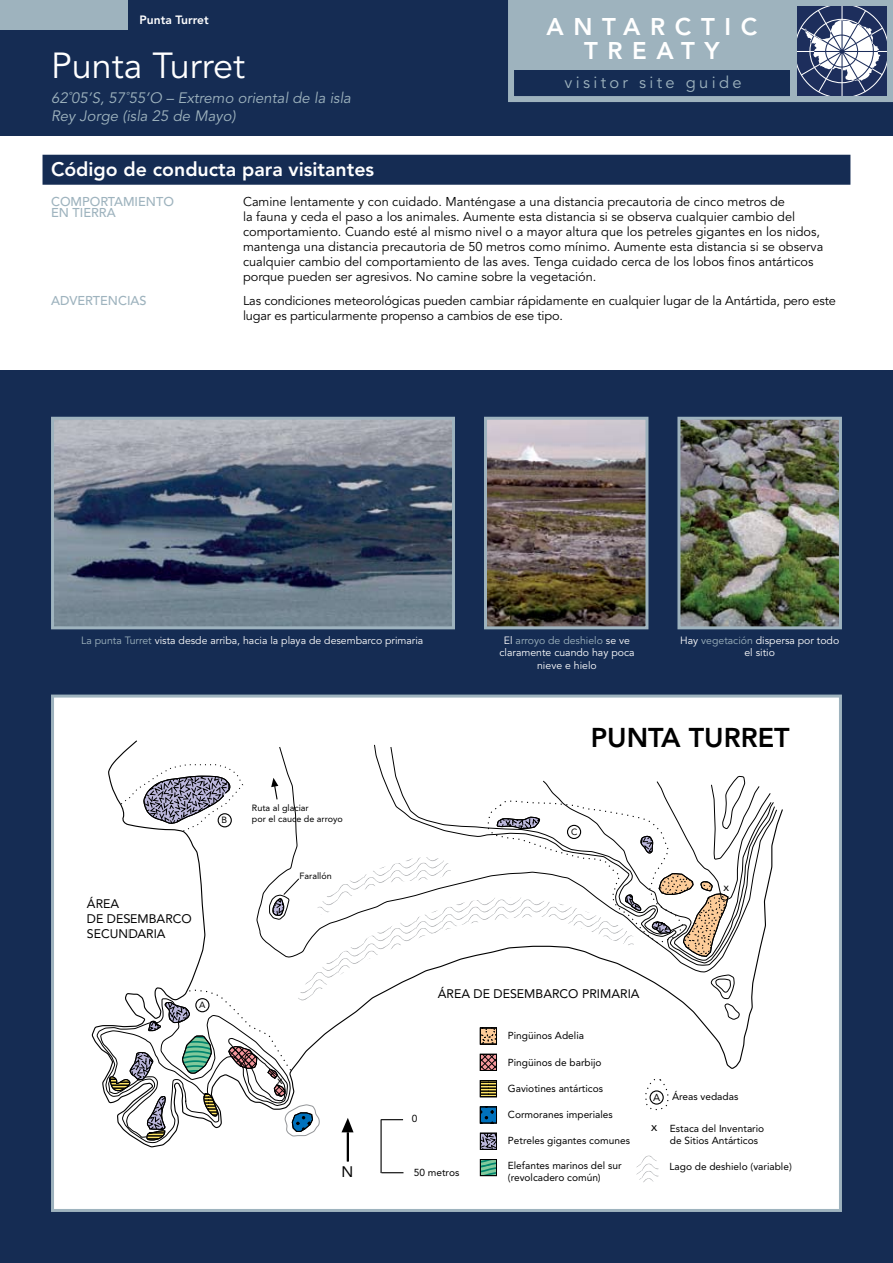
<style>
.page{position:relative;width:893px;height:1263px;background:#152c53}
.page>*{position:absolute;margin:0;border:0;box-sizing:border-box;transform-origin:0 0}
.t1{font:36px "Avenir";color:#fff}
.t2{font:800 27px "Avenir";color:#000}
.t3{font:800 24px/24px "Avenir";letter-spacing:.4em;color:#fff;text-align:center}
.t4{font:800 19.5px "Avenir";color:#fff}
.t5{font:16.5px "Avenir";letter-spacing:.2em;color:#9eb3be}
.t6{font:15.15px "Avenir";color:#000}
.t7{font:italic 15px/18px "Avenir";color:#9eb3be}
.t8{font:12.75px/15px "Avenir";color:#000}
.t9{font:500 12.75px "Avenir";color:#9eb3be}
.t10{font:12.3px/14.9px "Avenir";color:#000}
.t11{font:800 12px "Avenir";color:#fff}
.t12{font:11.25px "Avenir";color:#000}
.t13{font:10.5px/12.6px "Avenir";color:#fff;text-align:center}
.t14{font:10.2px/12.1px "Avenir";color:#000}
.t15{font:10.05px "Avenir";color:#000}
.t16{font:9px/10.8px "Avenir";color:#000}
.s1{color:#9eb3be}
</style>
<div class="page">
<div style="left:53px;top:696px;width:787px;height:514px;background:#fff"></div>
<svg style="left:382px;top:1172px;width:21px;height:1px"></svg>
<hr style="left:347px;top:1132px;width:2px;height:29px;background:#000">
<hr style="left:380px;top:1119px;width:2px;height:54px;background:#000">
<svg style="left:482px;top:1143px;width:13px;height:5px"></svg>
<div style="left:480px;top:1133px;width:17px;height:17px;border:1px solid #000"></div>
<svg style="left:482px;top:1161px;width:13px;height:13px"></svg>
<div style="left:480px;top:1159px;width:17px;height:17px;border:1px solid #000"></div>
<svg style="left:97px;top:764px;width:674px;height:379px"></svg>
<svg style="left:637px;top:1155px;width:21px;height:28px"></svg>
<div style="left:51px;top:694px;width:791px;height:518px;border:3px solid #9eb3be"></div>
<div style="left:0;top:0;width:128px;height:30px;background:#9eb3be"></div>
<img style="left:55px;top:421px;width:396px;height:204px">
<div style="left:51px;top:417px;width:404px;height:212px;border:3px solid #9eb3be"></div>
<img style="left:681px;top:421px;width:157px;height:204px">
<div style="left:677px;top:417px;width:165px;height:212px;border:3px solid #9eb3be"></div>
<svg style="left:508px;top:0;width:385px;height:102px"></svg>
<img style="left:488px;top:421px;width:156px;height:204px">
<div style="left:484px;top:417px;width:164px;height:212px;border:3px solid #9eb3be"></div>
<div style="left:0;top:136px;width:893px;height:234px;background:#fff"></div>
<div style="left:43px;top:155px;width:807px;height:30px;background:#152c53"></div>
<p class="t11" style="left:140px;top:12px;width:71px">Punta Turret</p>
<h3 class="t3" style="left:546px;top:15px;width:212px">ANTARCTIC<br>TREATY</h3>
<p class="t5" style="left:565px;top:73px;width:179px">visitor site guide</p>
<h1 class="t1" style="left:51px;top:45px;width:195px">Punta Turret</h1>
<p class="t7" style="left:51px;top:89px;width:302px">62˚05’S, 57˚55’O – Extremo oriental de la isla<br>Rey Jorge (isla 25 de Mayo)</p>
<h3 class="t4" style="left:51px;top:158px;width:325px">Código de conducta para visitantes</h3>
<p class="t9" style="left:51px;top:194px;width:124px">COMPORTAMIENTO</p>
<p class="t8" style="left:243px;top:195px;width:582px">Camine lentamente y con cuidado. Manténgase a una distancia precautoria de cinco metros de<br>la fauna y ceda el paso a los animales. Aumente esta distancia si se observa cualquier cambio del comportamiento. Cuando esté al mismo nivel o a mayor altura que los petreles gigantes en los nidos, mantenga una distancia precautoria de 50 metros como mínimo. Aumente esta distancia si se observa cualquier cambio del comportamiento de las aves. Tenga cuidado cerca de los lobos finos antárticos porque pueden ser agresivos. No camine sobre la vegetación.</p>
<p class="t9" style="left:51px;top:293px;width:97px">ADVERTENCIAS</p>
<p class="t8" style="left:243px;top:293px;width:594px">Las condiciones meteorológicas pueden cambiar rápidamente en cualquier lugar de la Antártida, pero este lugar es particularmente propenso a cambios de ese tipo.</p>
<p class="t9" style="left:51px;top:206px;width:9px">ENTIERRA</p>
<p class="t13" style="left:81px;top:634px;width:344px"><span class="s1">La punta Turret</span> vista desde arriba, hacia la playa de desembarco primaria</p>
<p class="t13" style="left:680px;top:634px;width:161px">Hay <span class="s1">vegetación</span> dispersa por todo el sitio</p>
<p class="t13" style="left:499px;top:634px;width:136px">El <span class="s1">arroyo de deshielo</span> se ve claramente cuando hay poca nieve e hielo</p>
<p class="t16" style="left:221px;top:815px;width:7px">B</p>
<p class="t10" style="left:87px;top:896px;width:107px">ÁREA<br>DE DESEMBARCO<br>SECUNDARIA</p>
<p class="t16" style="left:199px;top:1000px;width:8px">A</p>
<p class="t16" style="left:252px;top:803px;width:92px">Ruta al glaciar<br>por el cauce de arroyo</p>
<p class="t16" style="left:300px;top:870px;width:34px">Farallón</p>
<p class="t12" style="left:277px;top:1073px;width:7px">x</p>
<h2 class="t2" style="left:591px;top:722px;width:200px">PUNTA TURRET</h2>
<p class="t16" style="left:571px;top:826px;width:8px">C</p>
<p class="t12" style="left:723px;top:881px;width:7px">x</p>
<p class="t10" style="left:438px;top:986px;width:203px">ÁREA DE DESEMBARCO PRIMARIA</p>
<p class="t14" style="left:508px;top:1030px;width:78px">Pingüinos Adelia</p>
<p class="t14" style="left:508px;top:1056px;width:95px">Pingüinos de barbijo</p>
<p class="t14" style="left:508px;top:1082px;width:97px">Gaviotines antárticos</p>
<p class="t14" style="left:653px;top:1090px;width:87px">A Áreas vedadas</p>
<p class="t15" style="left:412px;top:1113px;width:7px">0</p>
<p class="t6" style="left:342px;top:1163px;width:13px">N</p>
<p class="t15" style="left:414px;top:1166px;width:47px">50 metros</p>
<p class="t14" style="left:508px;top:1108px;width:107px">Cormoranes imperiales</p>
<p class="t14" style="left:508px;top:1135px;width:124px">Petreles gigantes comunes</p>
<p class="t14" style="left:508px;top:1159px;width:115px">Elefantes marinos del sur (revolcadero común)</p>
<p class="t10" style="left:651px;top:1119px;width:8px">x</p>
<p class="t14" style="left:670px;top:1122px;width:96px">Estaca del Inventario de Sitios Antárticos</p>
<p class="t14" style="left:669px;top:1161px;width:124px">Lago de deshielo (variable)</p>
</div>
